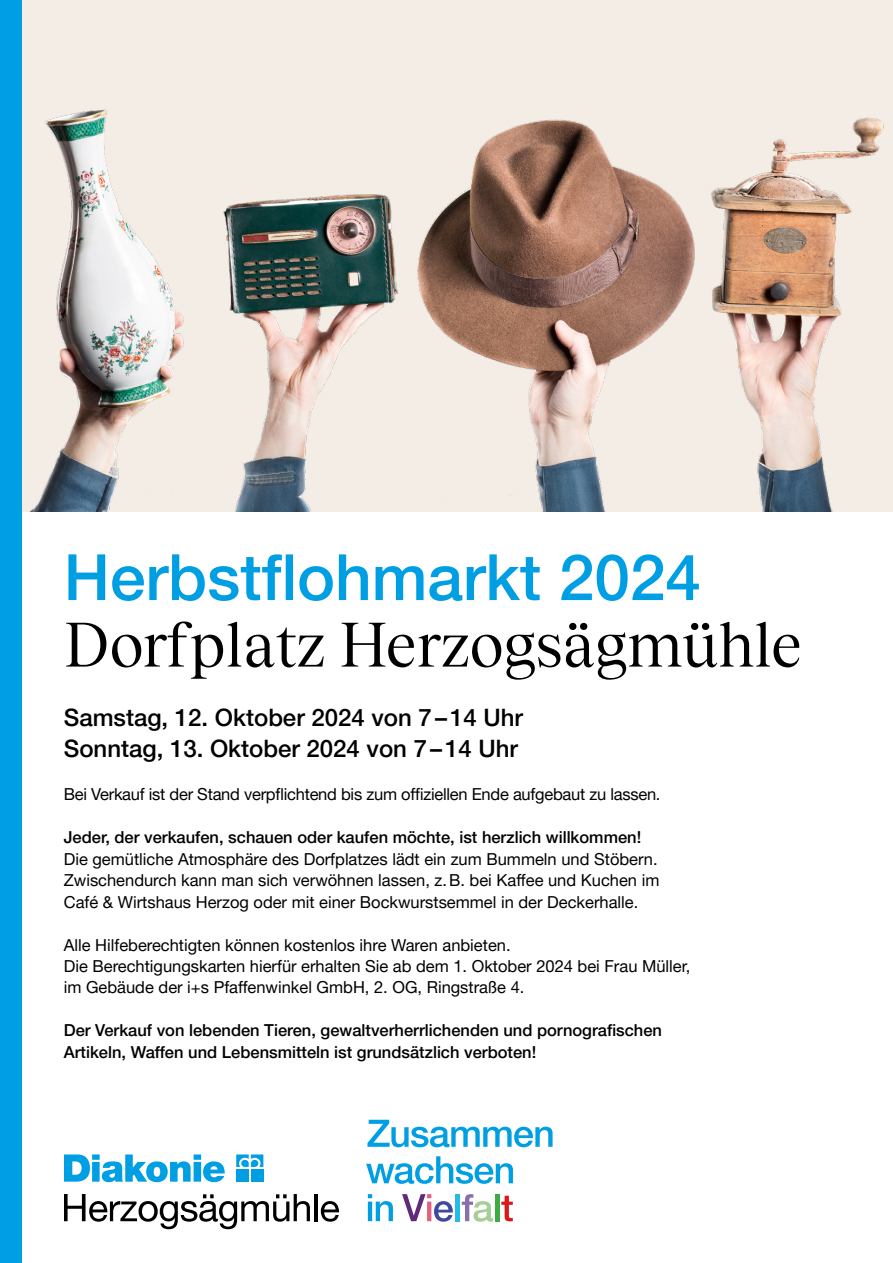
<style>
.page{position:relative;width:893px;height:1263px;background:#fff}
.page>*{position:absolute;margin:0;border:0;box-sizing:border-box;transform-origin:0 0}
.t1{font:500 63.9px "Helvetica Neue LT Pro";color:#009fe3}
.t2{font:61.8px "Tobias";letter-spacing:-.005em;color:#000}
.t3{font:500 24px/31.2px "Helvetica Neue LT Pro";color:#000}
.t4{font:16.5px/21.5px "Helvetica Neue LT Pro";color:#000;text-align:justify}
.t5{font:500 16.5px/21.5px "Helvetica Neue LT Pro";color:#000}
</style>
<div class="page">
<img style="left:22px;top:0;width:871px;height:511px">
<div style="left:0;top:0;width:21px;height:1263px;background:#009fe3"></div>
<svg style="left:366px;top:1156px;width:147px;height:28px"></svg>
<svg style="left:501px;top:1196px;width:12px;height:25px"></svg>
<div style="left:495px;top:1194px;width:5px;height:27px;background:#3eab43"></div>
<svg style="left:462px;top:1194px;width:31px;height:28px"></svg>
<div style="left:455px;top:1194px;width:5px;height:27px;background:#23bbe9"></div>
<svg style="left:402px;top:1194px;width:51px;height:28px"></svg>
<svg style="left:368px;top:1194px;width:25px;height:27px"></svg>
<svg style="left:367px;top:1120px;width:186px;height:27px"></svg>
<svg style="left:236px;top:1154px;width:27px;height:13px"></svg>
<div style="left:236px;top:1169px;width:13px;height:13px;background:#009fe3"></div>
<div style="left:251px;top:1169px;width:12px;height:13px;background:#009fe3"></div>
<svg style="left:64px;top:1154px;width:161px;height:28px"></svg>
<svg style="left:64px;top:1194px;width:246px;height:35px"></svg>
<hr style="left:314px;top:1194px;width:4px;height:27px;background:#000">
<svg style="left:321px;top:1201px;width:18px;height:21px"></svg>
<h1 class="t1" style="left:64px;top:539px;width:639px">Herbstflohmarkt 2024</h1>
<h2 class="t2" style="left:64px;top:596px;width:740px">Dorfplatz Herzogsägmühle</h2>
<h3 class="t3" style="left:64px;top:702px;width:461px">Samstag, 12. Oktober 2024 von 7–14 Uhr<br>Sonntag, 13. Oktober 2024 von 7–14 Uhr</h3>
<p class="t4" style="left:64px;top:783px;width:598px">Bei Verkauf ist der Stand verpflichtend bis zum offiziellen Ende aufgebaut zu lassen.</p>
<p class="t5" style="left:64px;top:826px;width:579px">Jeder, der verkaufen, schauen oder kaufen möchte, ist herzlich willkommen!</p>
<p class="t4" style="left:64px;top:848px;width:597px">Die gemütliche Atmosphäre des Dorfplatzes lädt ein zum Bummeln und Stöbern.<br>Zwischendurch kann man sich verwöhnen lassen, z.B. bei Kaffee und Kuchen im Café &amp; Wirtshaus Herzog oder mit einer Bockwurstsemmel in der Deckerhalle.</p>
<p class="t4" style="left:64px;top:933px;width:628px;text-align:left">Alle Hilfeberechtigten können kostenlos ihre Waren anbieten.<br>Die Berechtigungskarten hierfür erhalten Sie ab dem 1. Oktober 2024 bei Frau Müller, im Gebäude der i+s Pfaffenwinkel GmbH, 2. OG, Ringstraße 4.</p>
<p class="t5" style="left:64px;top:1019px;width:600px">Der Verkauf von lebenden Tieren, gewaltverherrlichenden und pornografischen<br>Artikeln, Waffen und Lebensmitteln ist grundsätzlich verboten!</p>
</div>
